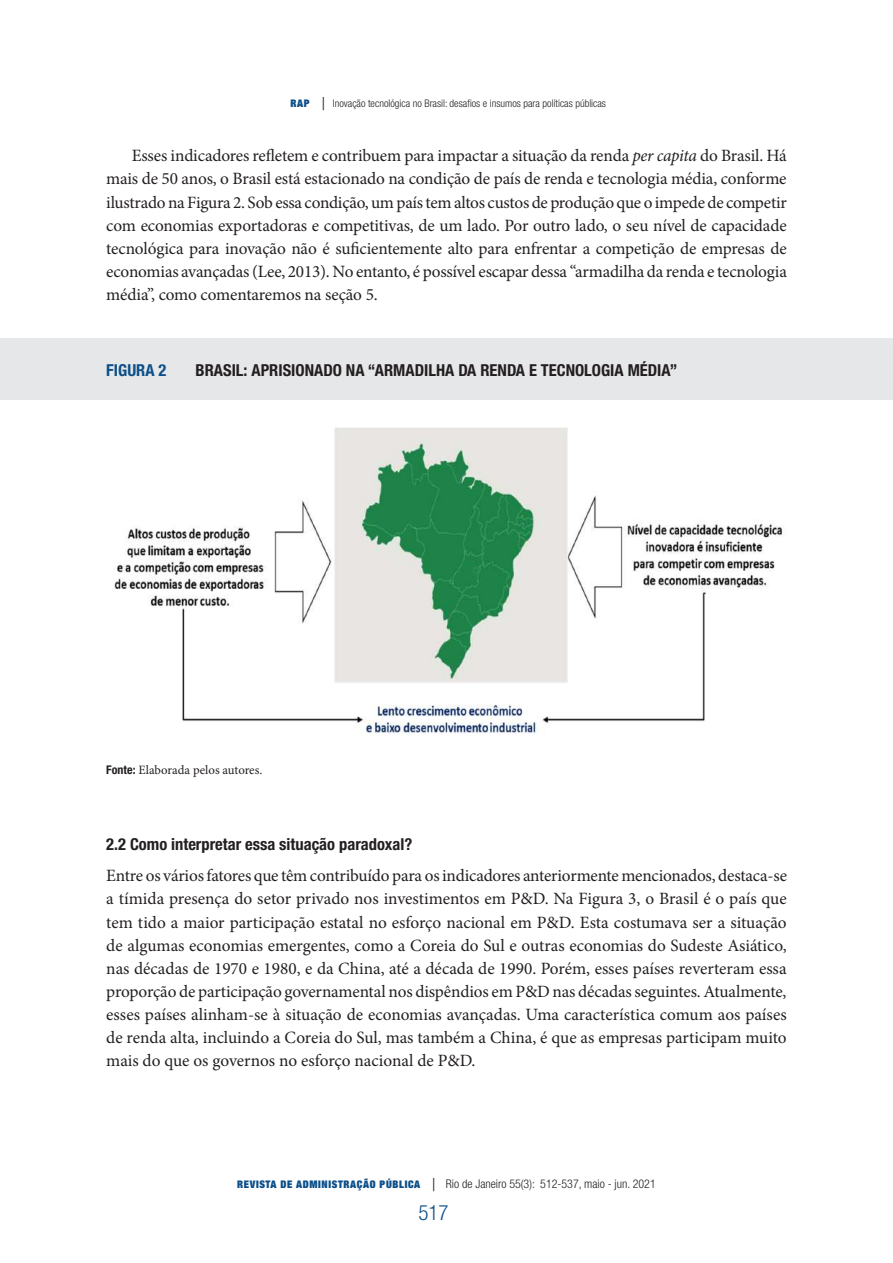
<style>
.page{position:relative;width:893px;height:1263px;background:#fff}
.page>*{position:absolute;margin:0;border:0;box-sizing:border-box;transform-origin:0 0}
.t1{font:300 condensed 21px "Helvetica Neue LT Std";color:#0c4f89}
.t2{font:17.25px/23.1px "Minion Pro";letter-spacing:-.01em;color:#231f20;text-align:justify}
.t3{font:700 condensed 16.5px "Helvetica Neue LT Std";color:#231f20}
.t4{font:700 condensed 16.5px "Helvetica Neue LT Std";color:#0c4f89}
.t5{font:12.75px "Minion Pro";color:#231f20}
.t6{font:300 condensed 12px "Helvetica Neue LT Std";color:#231f20}
.t7{font:300 condensed 10.5px "Helvetica Neue LT Std";color:#231f20}
.s1{font-family:"Helvetica Neue";font-weight:900;font-stretch:expanded;color:#0c4f89}
.s2{font-size:18px}
.s3{font-style:italic}
.s4{font-family:"Helvetica Neue LT Std";font-weight:700;font-stretch:condensed;font-size:12px}
.s5{font-family:"Helvetica Neue";font-weight:900;font-stretch:expanded;font-size:10.5px;color:#0c4f89}
</style>
<div class="page">
<div style="left:0;top:339px;width:892px;height:61px;background:#e6e7e9"></div>
<img style="left:114px;top:428px;width:669px;height:306px">
<p class="t7" style="left:290px;top:98px;width:317px"><span class="s1">RAP</span> <span class="s2">|</span> Inovação tecnológica no Brasil: desafios e insumos para políticas públicas</p>
<p class="t2" style="left:106px;top:144px;width:682px;text-indent:26px">Esses indicadores refletem e contribuem para impactar a situação da renda <span class="s3">per capita</span> do Brasil. Há mais de 50 anos, o Brasil está estacionado na condição de país de renda e tecnologia média, conforme ilustrado na Figura 2. Sob essa condição, um país tem altos custos de produção que o impede de competir com economias exportadoras e competitivas, de um lado. Por outro lado, o seu nível de capacidade tecnológica para inovação não é suficientemente alto para enfrentar a competição de empresas de economias avançadas (Lee, 2013). No entanto, é possível escapar dessa “armadilha da renda e tecnologia média”, como comentaremos na seção 5.</p>
<p class="t4" style="left:106px;top:360px;width:62px">FIGURA 2</p>
<p class="t3" style="left:196px;top:360px;width:483px">BRASIL: APRISIONADO NA “ARMADILHA DA RENDA E TECNOLOGIA MÉDIA”</p>
<p class="t5" style="left:106px;top:761px;width:157px"><span class="s4">Fonte:</span> Elaborada pelos autores.</p>
<p class="t3" style="left:106px;top:834px;width:308px">2.2 Como interpretar essa situação paradoxal?</p>
<p class="t2" style="left:106px;top:864px;width:682px">Entre os vários fatores que têm contribuído para os indicadores anteriormente mencionados, destaca-se a tímida presença do setor privado nos investimentos em P&amp;D. Na Figura 3, o Brasil é o país que tem tido a maior participação estatal no esforço nacional em P&amp;D. Esta costumava ser a situação de algumas economias emergentes, como a Coreia do Sul e outras economias do Sudeste Asiático, nas décadas de 1970 e 1980, e da China, até a década de 1990. Porém, esses países reverteram essa proporção de participação governamental nos dispêndios em P&amp;D nas décadas seguintes. Atualmente, esses países alinham-se à situação de economias avançadas. Uma característica comum aos países de renda alta, incluindo a Coreia do Sul, mas também a China, é que as empresas participam muito mais do que os governos no esforço nacional de P&amp;D.</p>
<p class="t6" style="left:237px;top:1176px;width:420px"><span class="s5">REVISTA DE ADMINISTRAÇÃO PÚBLICA</span> <span class="s2">|</span> Rio de Janeiro 55(3): 512-537, maio - jun. 2021</p>
<p class="t1" style="left:418px;top:1200px;width:32px">517</p>
</div>
